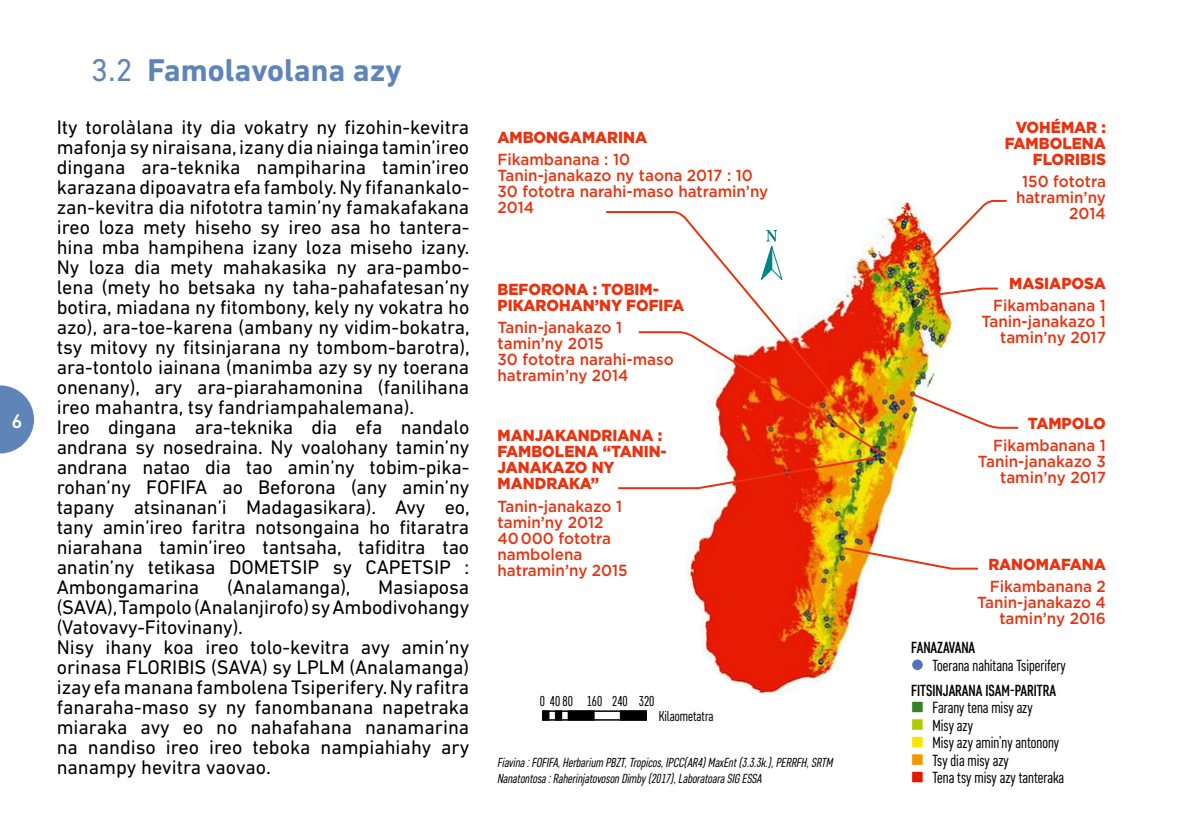
<style>
.page{position:relative;width:1191px;height:840px;background:#fff}
.page>*{position:absolute;margin:0;border:0;box-sizing:border-box;transform-origin:0 0}
.t1{font:700 32px "DIN Next LT Pro";color:#5e84b8}
.t2{font:20px/20px "DIN Next LT Pro";color:#000}
.t3{font:500 20px "DIN Next LT Pro";color:#fff}
.t4{font:500 16px/16px "Gotham";color:#e73311;text-align:right;scale:.95 1}
.t5{font:900 16px/16px "Gotham";color:#e73311;scale:.95 1}
.t6{font:16px/17.6px "Core Sans D37 Cn";color:#000}
.t7{font:500 16px "Core Sans D47 Cn";color:#000}
.t8{font:14.2px "Core Sans D37 Cn";color:#000}
.t9{font:italic 13px/16.2px "Core Sans D37 Cn";color:#000}
.s1{font-weight:400}
</style>
<div class="page">
<div style="left:911px;top:700px;width:12px;height:12px;background:#388126;border:1px solid #fff"></div>
<div style="left:911px;top:718px;width:12px;height:12px;background:#b3ca00;border:1px solid #fff"></div>
<div style="left:911px;top:735px;width:12px;height:12px;background:#f6e700;border:1px solid #fff"></div>
<div style="left:911px;top:753px;width:12px;height:12px;background:#f39700;border:1px solid #fff"></div>
<div style="left:911px;top:770px;width:12px;height:12px;background:#e61701;border:1px solid #fff"></div>
<div style="left:542px;top:710px;width:105px;height:10px;border:2px solid #000"></div>
<div style="left:543px;top:710px;width:6px;height:9px;background:#000"></div>
<div style="left:542px;top:710px;width:7px;height:10px;border:2px solid #000"></div>
<div style="left:555px;top:710px;width:6px;height:9px;background:#000"></div>
<div style="left:555px;top:710px;width:7px;height:10px;border:2px solid #000"></div>
<div style="left:568px;top:710px;width:26px;height:9px;background:#000"></div>
<div style="left:567px;top:710px;width:27px;height:10px;border:2px solid #000"></div>
<div style="left:620px;top:710px;width:26px;height:9px;background:#000"></div>
<div style="left:620px;top:710px;width:27px;height:10px;border:2px solid #000"></div>
<img style="left:686px;top:202px;width:270px;height:493px">
<svg style="left:606px;top:210px;width:259px;height:120px"></svg>
<img style="left:618px;top:330px;width:267px;height:160px">
<svg style="left:930px;top:199px;width:77px;height:61px"></svg>
<svg style="left:926px;top:286px;width:72px;height:12px"></svg>
<svg style="left:842px;top:545px;width:136px;height:25px"></svg>
<svg style="left:909px;top:391px;width:110px;height:38px"></svg>
<svg style="left:0;top:385px;width:34px;height:68px"></svg>
<p class="t3" style="left:12px;top:409px;width:12px">6</p>
<h1 class="t1" style="left:91px;top:51px;width:312px"><span class="s1">3.2</span> Famolavolana azy</h1>
<p class="t2" style="left:57px;top:116px;width:414px">Ity torolàlana ity dia vokatry ny fizohin-kevitra mafonja sy niraisana, izany dia niainga tamin’ireo dingana ara-teknika nampiharina tamin’ireo karazana dipoavatra efa famboly. Ny fifanankalo&shy;zan-kevitra dia nifototra tamin’ny famakafakana ireo loza mety hiseho sy ireo asa ho tantera&shy;hina mba hampihena izany loza miseho izany.<br>Ny loza dia mety mahakasika ny ara-pambo&shy;lena (mety ho betsaka ny taha-pahafatesan’ny botira, miadana ny fitombony, kely ny vokatra ho azo), ara-toe-karena (ambany ny vidim-bokatra, tsy mitovy ny fitsinjarana ny tombom-barotra), ara-tontolo iainana (manimba azy sy ny toerana onenany), ary ara-piarahamonina (fanilihana ireo mahantra, tsy fandriampahalemana).<br>Ireo dingana ara-teknika dia efa nandalo andrana sy nosedraina. Ny voalohany tamin’ny andrana natao dia tao amin’ny tobim-pika&shy;rohan’ny FOFIFA ao Beforona (any amin’ny tapany atsinanan’i Madagasikara). Avy eo, tany amin’ireo faritra notsongaina ho fitaratra niarahana tamin’ireo tantsaha, tafiditra tao anatin’ny tetikasa DOMETSIP sy CAPETSIP :<br>Ambongamarina</p>
<p class="t2" style="left:227px;top:576px;width:125px">(Analamanga),</p>
<p class="t2" style="left:57px;top:576px;width:414px;text-indent:321px">Masiaposa (SAVA), Tampolo (Analanjirofo) sy Ambodivohangy (Vatovavy-Fitovinany).<br>Nisy ihany koa ireo tolo-kevitra avy amin’ny orinasa FLORIBIS (SAVA) sy LPLM (Analamanga) izay efa manana fambolena Tsiperifery. Ny rafitra fanaraha-maso sy ny fanombanana napetraka miaraka avy eo no nahafahana nanamarina na nandiso ireo ireo teboka nampiahiahy ary nanampy hevitra vaovao.</p>
<p class="t5" style="left:497px;top:129px;width:159px">AMBONGAMARINA</p>
<p class="t4" style="left:497px;top:151px;width:286px;text-align:left">Fikambanana : 10<br>Tanin-janakazo ny taona 2017 : 10<br>30 fototra narahi-maso hatramin’ny<br>2014</p>
<p class="t5" style="left:497px;top:281px;width:46px">BEFORON</p>
<p class="t5" style="left:576px;top:281px;width:48px">A : TOBIM</p>
<p class="t5" style="left:653px;top:281px;width:8px">-</p>
<p class="t5" style="left:497px;top:297px;width:53px">PI KAROH</p>
<p class="t5" style="left:571px;top:297px;width:121px">AN’NY FOFIFA</p>
<p class="t4" style="left:497px;top:319px;width:187px;text-align:left">Tanin-janakazo 1 tamin’ny 2015<br>30 fototra narahi-maso hatramin’ny 2014</p>
<p class="t5" style="left:497px;top:427px;width:175px">MANJAKANDRIANA :<br>FAMBO</p>
<p class="t5" style="left:555px;top:443px;width:119px">LENA “TANIN-</p>
<p class="t5" style="left:497px;top:459px;width:48px">JANAKA</p>
<p class="t5" style="left:497px;top:459px;width:125px;text-indent:67px">ZO NY<br>MANDRAKA</p>
<p class="t5" style="left:591px;top:475px;width:10px">”</p>
<p class="t4" style="left:497px;top:497px;width:139px;text-align:left">Tanin-janakazo 1 tamin’ny 2012<br>40 000 fototra nambolena hatramin’ny 2015</p>
<p class="t8" style="left:540px;top:691px;width:116px">0 40 80 160 240 320</p>
<p class="t8" style="left:659px;top:707px;width:56px">Kilaometatra</p>
<p class="t9" style="left:497px;top:753px;width:337px">Fiavina : FOFIFA, Herbarium PBZT, Tropicos, IPCC(AR4) MaxEnt (3.3.3k.), PERRFH, SRTM<br>Nanatontosa : Raherinjatovoson Dimby (2017), Laboratoara SIG ESSA</p>
<p class="t5" style="left:1005px;top:119px;width:108px;text-indent:11px">VOHÉMAR :<br>FAMBO</p>
<p class="t5" style="left:1062px;top:135px;width:47px">LENA</p>
<p class="t5" style="left:1033px;top:151px;width:30px">FLORIBI</p>
<p class="t5" style="left:1096px;top:151px;width:12px">S</p>
<p class="t4" style="left:1016px;top:173px;width:96px">150 fototra hatramin’ny<br>2014</p>
<p class="t5" style="left:1009px;top:275px;width:13px">MAS</p>
<p class="t5" style="left:1044px;top:275px;width:55px">IAPOSA</p>
<p class="t4" style="left:981px;top:297px;width:133px">Fikambanana 1<br>Tanin-janakazo 1 tamin’ny 2017</p>
<p class="t5" style="left:1027px;top:415px;width:84px">TAMPOLO</p>
<p class="t4" style="left:978px;top:437px;width:136px">Fikambanana 1<br>Tanin-janakazo 3 tamin’ny 2017</p>
<p class="t5" style="left:988px;top:555px;width:77px">RANOMAFA</p>
<p class="t5" style="left:1082px;top:555px;width:27px">NA</p>
<p class="t4" style="left:977px;top:577px;width:137px">Fikambanana 2<br>Tanin-janakazo 4 tamin’ny 2016</p>
<p class="t7" style="left:911px;top:637px;width:65px">FANAZAVANA</p>
<p class="t6" style="left:932px;top:656px;width:135px">Toerana nahitana Tsiperifery</p>
<p class="t7" style="left:911px;top:680px;width:146px">FITSINJARANA ISAM-PARITRA</p>
<p class="t6" style="left:932px;top:698px;width:133px">Farany tena misy azy<br>Misy azy<br>Misy azy amin’ny antonony<br>Tsy dia misy azy<br>Tena tsy misy azy tanteraka</p>
</div>
